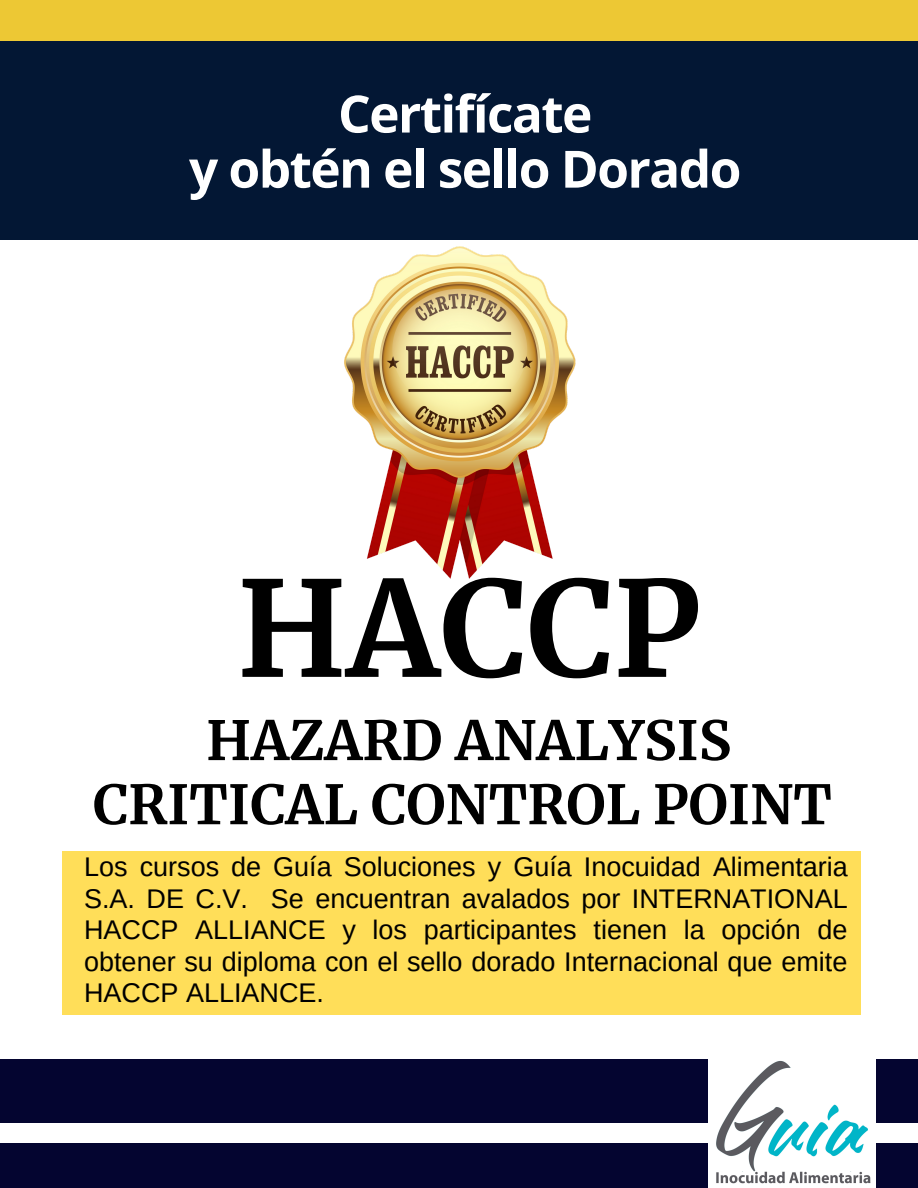
<style>
.page{position:relative;width:918px;height:1188px;background:#fff}
.page>*{position:absolute;margin:0;border:0;box-sizing:border-box;transform-origin:0 0}
.t1{font:700 132px "Merriweather";color:#000}
.t2{font:700 54px/64.2px "Merriweather";color:#000;text-align:center}
.t3{font:700 51.45px "Open Sans";letter-spacing:-.03em;color:#fff}
.t4{font:27px/31.5px "Arimo";color:#000;text-align:justify}
</style>
<div class="page">
<div style="left:0;top:1060px;width:918px;height:128px;background:#040530"></div>
<div style="left:0;top:1123px;width:918px;height:20px;background:#fff"></div>
<div style="left:0;top:40px;width:918px;height:199px;background:#031734"></div>
<div style="left:0;top:0;width:918px;height:40px;background:#edc834"></div>
<div style="left:62px;top:851px;width:799px;height:163px;background:#ffde59"></div>
<img style="left:260px;top:239px;width:398px;height:340px">
<img style="left:708px;top:1060px;width:168px;height:128px">
<p class="t3" style="left:338px;top:78px;width:256px">Certifícate</p>
<p class="t3" style="left:189px;top:133px;width:554px">y obtén el sello Dorado</p>
<p class="t1" style="left:237px;top:547px;width:465px">HACCP</p>
<p class="t2" style="left:93px;top:709px;width:741px">HAZARD ANALYSIS<br>CRITICAL CONTROL POINT</p>
<p class="t4" style="left:84px;top:851px;width:765px">Los cursos de Guía Soluciones y Guía Inocuidad Alimentaria S.A. DE C.V. Se encuentran avalados por INTERNATIONAL HACCP ALLIANCE y los participantes tienen la opción de obtener su diploma con el sello dorado Internacional que emite HACCP ALLIANCE.</p>
</div>
